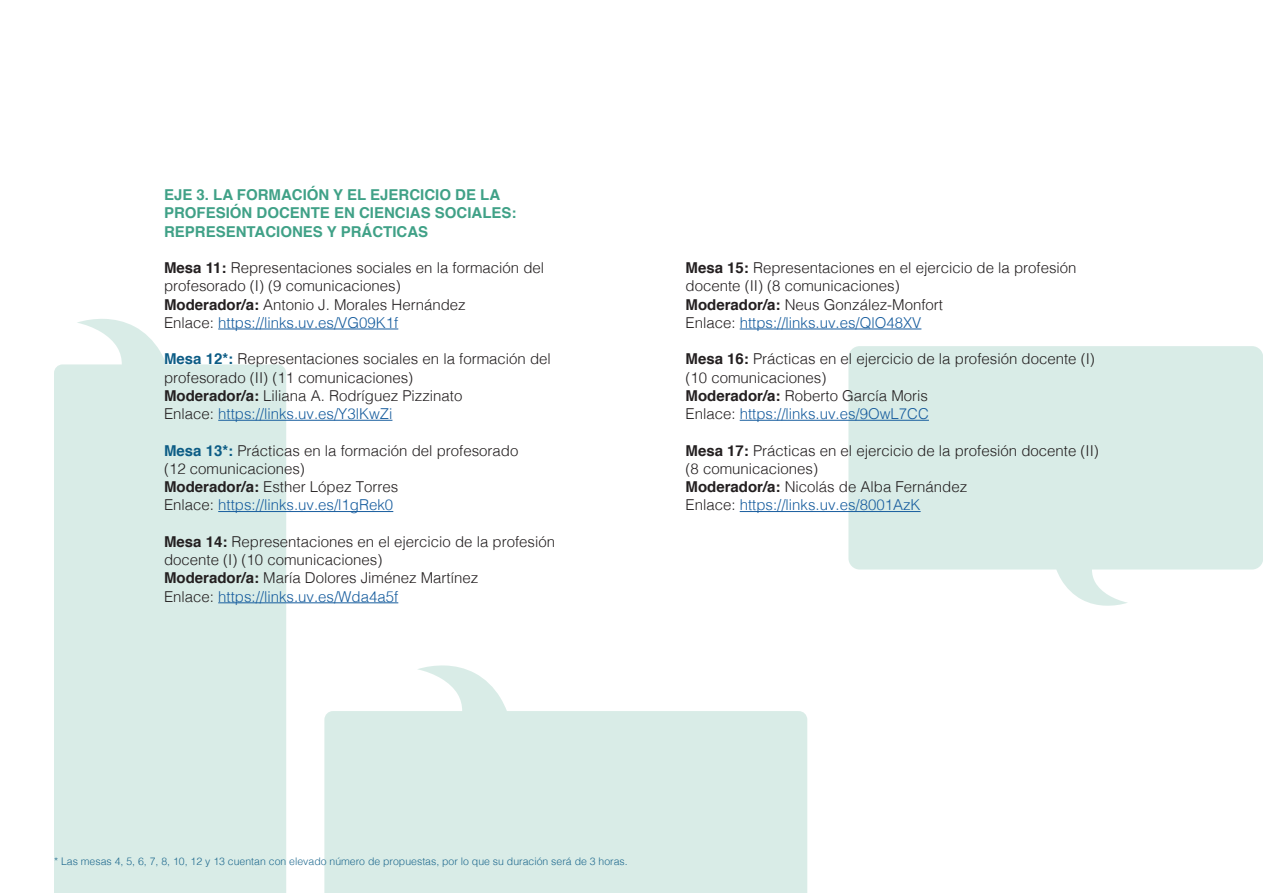
<style>
.page{position:relative;width:1263px;height:893px;background:#fff}
.page>*{position:absolute;margin:0;border:0;box-sizing:border-box;transform-origin:0 0}
.t1{font:300 15px/18.3px "Helvetica";color:#231f20}
.t2{font:700 15px/18.3px "Helvetica";color:#40a187}
.t3{font:300 10.5px "Helvetica";color:#0c5c85}
.s1{font-weight:700}
.s2{color:#175d9e}
.s3{font-weight:700;color:#0c5c85}
</style>
<div class="page">
<div style="left:54px;top:319px;width:232px;height:574px;background:#d9ece7"></div>
<svg style="left:324px;top:665px;width:483px;height:228px;fill:#d9ece7"></svg>
<svg style="left:848px;top:346px;width:415px;height:260px;background:#deeeea"></svg>
<hr style="left:218px;top:329px;width:180px;height:1px;background:#175d9e">
<hr style="left:218px;top:420px;width:174px;height:1px;background:#175d9e">
<hr style="left:218px;top:511px;width:175px;height:1px;background:#175d9e">
<hr style="left:218px;top:602px;width:180px;height:1px;background:#175d9e">
<hr style="left:740px;top:329px;width:181px;height:1px;background:#175d9e">
<hr style="left:740px;top:420px;width:189px;height:1px;background:#175d9e">
<hr style="left:740px;top:511px;width:181px;height:1px;background:#175d9e">
<p class="t2" style="left:164px;top:186px;width:354px">EJE 3. LA FORMACIÓN Y EL EJERCICIO DE LA<br>PROFESIÓN DOCENTE EN CIENCIAS SOCIALES:<br>REPRESENTACIONES Y PRÁCTICAS</p>
<p class="t1" style="left:164px;top:258px;width:382px"><span class="s1">Mesa 11:</span> Representaciones sociales en la formación del profesorado (I) (9 comunicaciones)<br><span class="s1">Moderador/a:</span> Antonio J. Morales Hernández<br>Enlace: <span class="s2">https://links.uv.es/VG09K1f</span></p>
<p class="t1" style="left:164px;top:349px;width:388px"><span class="s3">Mesa 12*:</span> Representaciones sociales en la formación del profesorado (II) (11 comunicaciones)<br><span class="s1">Moderador/a:</span> Liliana A. Rodríguez Pizzinato<br>Enlace: <span class="s2">https://links.uv.es/Y3lKwZi</span></p>
<p class="t1" style="left:164px;top:440px;width:356px"><span class="s3">Mesa 13*:</span> Prácticas en la formación del profesorado (12 comunicaciones)<br><span class="s1">Moderador/a:</span> Esther López Torres<br>Enlace: <span class="s2">https://links.uv.es/l1gRek0</span></p>
<p class="t1" style="left:164px;top:531px;width:393px"><span class="s1">Mesa 14:</span> Representaciones en el ejercicio de la profesión docente (I) (10 comunicaciones)<br><span class="s1">Moderador/a:</span> María Dolores Jiménez Martínez<br>Enlace: <span class="s2">https://links.uv.es/Wda4a5f</span></p>
<p class="t1" style="left:685px;top:258px;width:393px"><span class="s1">Mesa 15:</span> Representaciones en el ejercicio de la profesión docente (II) (8 comunicaciones)<br><span class="s1">Moderador/a:</span> Neus González-Monfort<br>Enlace: <span class="s2">https://links.uv.es/QlO48XV</span></p>
<p class="t1" style="left:685px;top:349px;width:411px"><span class="s1">Mesa 16:</span> Prácticas en el ejercicio de la profesión docente (I) (10 comunicaciones)<br><span class="s1">Moderador/a:</span> Roberto García Moris<br>Enlace: <span class="s2">https://links.uv.es/9OwL7CC</span></p>
<p class="t1" style="left:685px;top:440px;width:415px"><span class="s1">Mesa 17:</span> Prácticas en el ejercicio de la profesión docente (II) (8 comunicaciones)<br><span class="s1">Moderador/a:</span> Nicolás de Alba Fernández<br>Enlace: <span class="s2">https://links.uv.es/8001AzK</span></p>
<p class="t3" style="left:54px;top:852px;width:575px">* Las mesas 4, 5, 6, 7, 8, 10, 12 y 13 cuentan con elevado número de propuestas, por lo que su duración será de 3 horas.</p>
</div>
